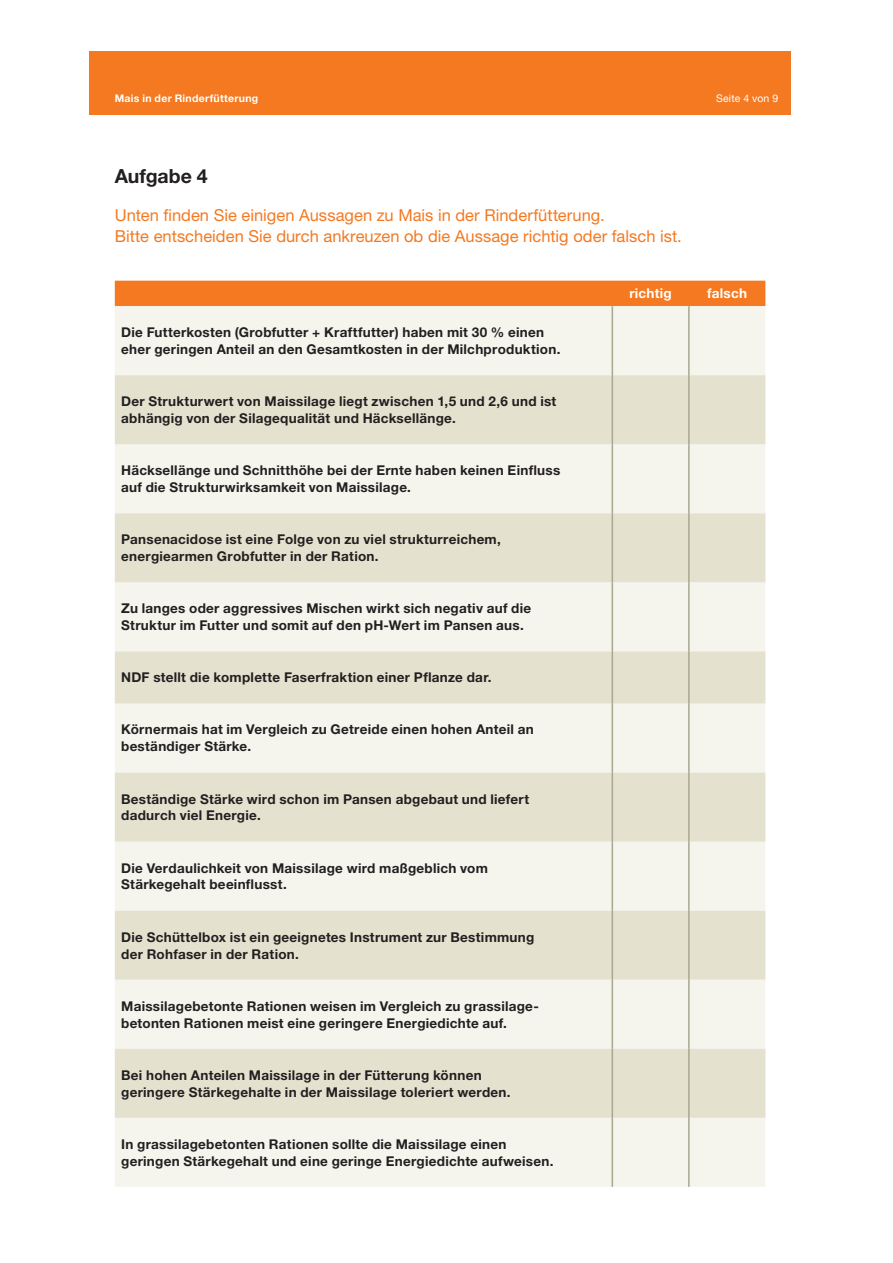
<style>
.page{position:relative;width:893px;height:1263px;background:#fff}
.page>*{position:absolute;margin:0;border:0;box-sizing:border-box;transform-origin:0 0}
.t1{font:700 19.5px "Helvetica Neue LT Std";letter-spacing:-.005em;color:#231f20}
.t2{font:16.5px/21.3px "Helvetica Neue LT Std";color:#f47921}
.t3{font:700 13.5px/16.8px "Helvetica Neue LT Std";letter-spacing:.02em;color:#231f20}
.t4{font:700 13.5px "Helvetica Neue LT Std";letter-spacing:.02em;color:#fff}
.t5{font:700 10.5px "Helvetica Neue LT Std";letter-spacing:.03em;color:#fff}
.t6{font:10.5px "Helvetica Neue LT Std";letter-spacing:.02em;color:#fff}
</style>
<div class="page">
<div style="left:115px;top:281px;width:650px;height:25px;background:#f47921"></div>
<div style="left:115px;top:306px;width:650px;height:881px;background:#f5f5ee"></div>
<svg style="left:115px;top:375px;width:650px;height:743px;background:#ebeadd"></svg>
<hr style="left:612px;top:306px;width:1px;height:69px;background:#a9a790">
<hr style="left:688px;top:306px;width:2px;height:69px;background:#a9a790">
<hr style="left:612px;top:375px;width:1px;height:69px;background:#a9a790">
<hr style="left:688px;top:375px;width:2px;height:69px;background:#a9a790">
<hr style="left:612px;top:444px;width:1px;height:69px;background:#a9a790">
<hr style="left:688px;top:444px;width:2px;height:69px;background:#a9a790">
<hr style="left:612px;top:513px;width:1px;height:69px;background:#a9a790">
<hr style="left:688px;top:513px;width:2px;height:69px;background:#a9a790">
<hr style="left:612px;top:582px;width:1px;height:69px;background:#a9a790">
<hr style="left:688px;top:582px;width:2px;height:69px;background:#a9a790">
<hr style="left:612px;top:651px;width:1px;height:52px;background:#a9a790">
<hr style="left:688px;top:651px;width:2px;height:52px;background:#a9a790">
<hr style="left:612px;top:703px;width:1px;height:70px;background:#a9a790">
<hr style="left:688px;top:703px;width:2px;height:70px;background:#a9a790">
<hr style="left:612px;top:773px;width:1px;height:69px;background:#a9a790">
<hr style="left:688px;top:773px;width:2px;height:69px;background:#a9a790">
<hr style="left:612px;top:842px;width:1px;height:69px;background:#a9a790">
<hr style="left:688px;top:842px;width:2px;height:69px;background:#a9a790">
<hr style="left:612px;top:911px;width:1px;height:69px;background:#a9a790">
<hr style="left:688px;top:911px;width:2px;height:69px;background:#a9a790">
<hr style="left:612px;top:980px;width:1px;height:69px;background:#a9a790">
<hr style="left:688px;top:980px;width:2px;height:69px;background:#a9a790">
<hr style="left:612px;top:1049px;width:1px;height:69px;background:#a9a790">
<hr style="left:688px;top:1049px;width:2px;height:69px;background:#a9a790">
<hr style="left:612px;top:1118px;width:1px;height:69px;background:#a9a790">
<hr style="left:688px;top:1118px;width:2px;height:69px;background:#a9a790">
<div style="left:89px;top:51px;width:702px;height:64px;background:#f47921"></div>
<p class="t5" style="left:115px;top:92px;width:145px">Mais in der Rinderfütterung</p>
<p class="t6" style="left:716px;top:92px;width:64px">Seite 4 von 9</p>
<h1 class="t1" style="left:115px;top:164px;width:94px">Aufgabe 4</h1>
<p class="t2" style="left:115px;top:204px;width:569px">Unten finden Sie einigen Aussagen zu Mais in der Rinderfütterung.<br>Bitte entscheiden Sie durch ankreuzen ob die Aussage richtig oder falsch ist.</p>
<p class="t3" style="left:121px;top:324px;width:441px">Die Futterkosten (Grobfutter + Kraftfutter) haben mit 30 % einen eher geringen Anteil an den Gesamtkosten in der Milchproduktion.</p>
<p class="t3" style="left:121px;top:393px;width:437px">Der Strukturwert von Maissilage liegt zwischen 1,5 und 2,6 und ist abhängig von der Silagequalität und Häcksellänge.</p>
<p class="t3" style="left:121px;top:462px;width:441px">Häcksellänge und Schnitthöhe bei der Ernte haben keinen Einfluss auf die Strukturwirksamkeit von Maissilage.</p>
<p class="t3" style="left:121px;top:531px;width:381px">Pansenacidose ist eine Folge von zu viel strukturreichem, energiearmen Grobfutter in der Ration.</p>
<p class="t3" style="left:121px;top:600px;width:412px">Zu langes oder aggressives Mischen wirkt sich negativ auf die<br>Struktur im Futter und somit auf den pH-Wert im Pansen aus.</p>
<p class="t3" style="left:121px;top:669px;width:372px">NDF stellt die komplette Faserfraktion einer Pflanze dar.</p>
<p class="t3" style="left:121px;top:721px;width:414px">Körnermais hat im Vergleich zu Getreide einen hohen Anteil an beständiger Stärke.</p>
<p class="t3" style="left:121px;top:790px;width:409px">Beständige Stärke wird schon im Pansen abgebaut und liefert dadurch viel Energie.</p>
<p class="t3" style="left:121px;top:859px;width:368px">Die Verdaulichkeit von Maissilage wird maßgeblich vom<br>Stärkegehalt beeinflusst.</p>
<p class="t3" style="left:121px;top:928px;width:415px">Die Schüttelbox ist ein geeignetes Instrument zur Bestimmung der Rohfaser in der Ration.</p>
<p class="t3" style="left:121px;top:997px;width:419px">Maissilagebetonte Rationen weisen im Vergleich zu grassilage&shy;betonten Rationen meist eine geringere Energiedichte auf.</p>
<p class="t3" style="left:121px;top:1066px;width:391px">Bei hohen Anteilen Maissilage in der Fütterung können geringere Stärkegehalte in der Maissilage toleriert werden.</p>
<p class="t3" style="left:121px;top:1135px;width:434px">In grassilagebetonten Rationen sollte die Maissilage einen geringen Stärkegehalt und eine geringe Energiedichte aufweisen.</p>
<p class="t4" style="left:629px;top:285px;width:44px">richtig</p>
<p class="t4" style="left:707px;top:285px;width:41px">falsch</p>
</div>
